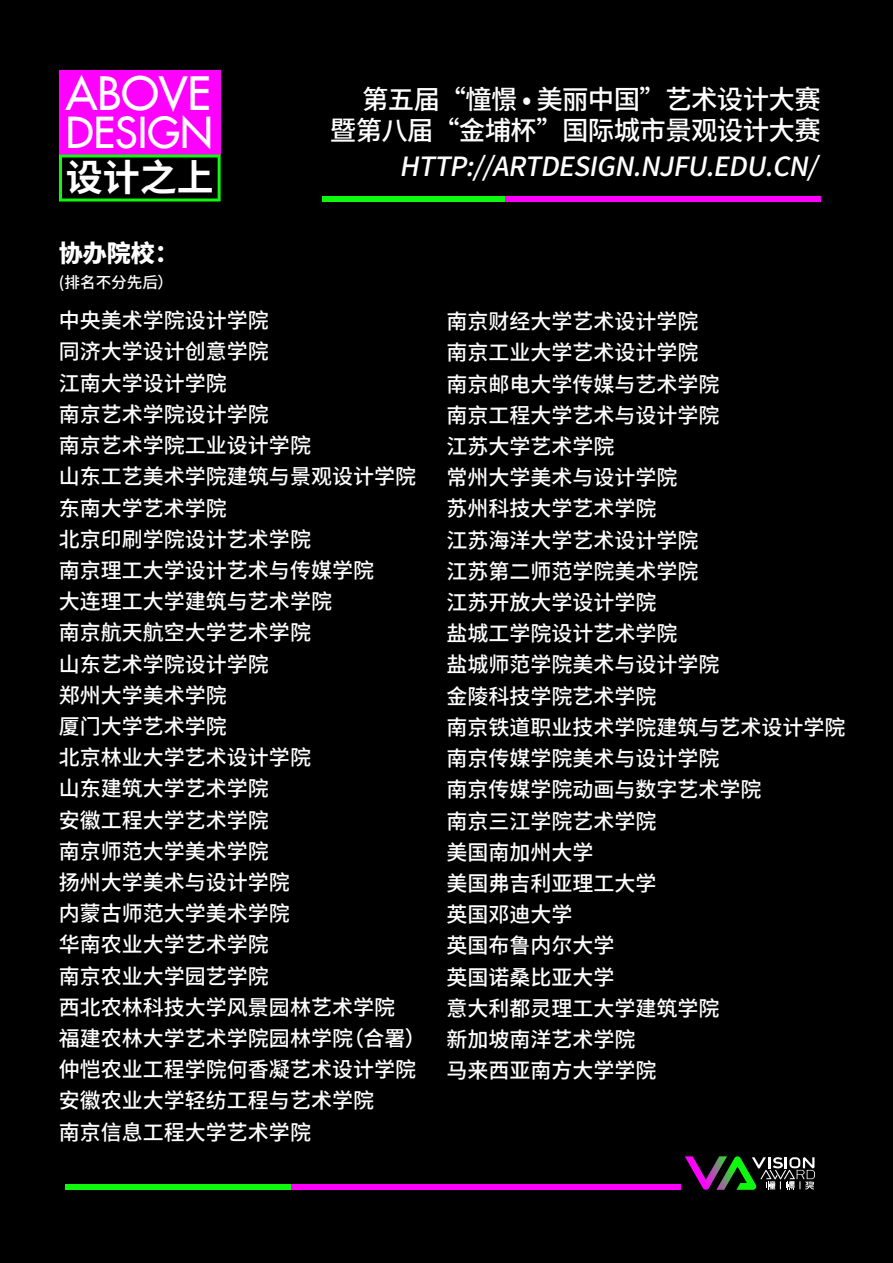
<style>
.page{position:relative;width:893px;height:1263px;background:#000}
.page>*{position:absolute;margin:0;border:0;box-sizing:border-box;transform-origin:0 0}
.t1{font:45px "Futura LT";color:#fff}
.t2{font:41.85px "Futura LT";color:#fff}
.t3{font:700 37.05px "Source Han Sans CN";color:#fff}
.t4{font:500 26.4px/31.3px "Source Han Sans CN";letter-spacing:-.025em;color:#fff;text-align:right}
.t5{font:italic 500 26.4px "Source Han Sans CN";color:#fff}
.t6{font:800 24px "Source Han Sans CN";color:#fff}
.t7{font:500 21px/31.2px "Source Han Sans CN";color:#fff}
.t8{font:500 15.6px "Source Han Sans CN";color:#fff}
</style>
<div class="page">
<div style="left:59px;top:70px;width:162px;height:84px;background:#f0f"></div>
<svg style="left:59px;top:154px;width:162px;height:47px"></svg>
<div style="left:505px;top:196px;width:316px;height:6px;background:#f0f"></div>
<div style="left:322px;top:196px;width:183px;height:6px;background:#0ff90e"></div>
<div style="left:291px;top:1184px;width:390px;height:5px;background:#f0f"></div>
<div style="left:66px;top:1184px;width:225px;height:5px;background:#0ff90e"></div>
<svg style="left:685px;top:1156px;width:130px;height:34px"></svg>
<h1 class="t1" style="left:66px;top:64px;width:147px">ABOVE</h1>
<h2 class="t2" style="left:66px;top:105px;width:149px">DESIGN</h2>
<h3 class="t3" style="left:66px;top:156px;width:150px">设计之上</h3>
<p class="t6" style="left:59px;top:240px;width:122px">协办院校：</p>
<p class="t8" style="left:59px;top:274px;width:116px">(排名不分先后）</p>
<p class="t4" style="left:330px;top:84px;width:492px">第五届“憧憬 • 美丽中国”艺术设计大赛暨第八届“金埔杯”国际城市景观设计大赛</p>
<p class="t5" style="left:399px;top:152px;width:432px">HTTP://ARTDESIGN.NJFU.EDU.CN/</p>
<p class="t7" style="left:59px;top:305px;width:368px">中央美术学院设计学院<br>同济大学设计创意学院<br>江南大学设计学院<br>南京艺术学院设计学院<br>南京艺术学院工业设计学院<br>山东工艺美术学院建筑与景观设计学院东南大学艺术学院<br>北京印刷学院设计艺术学院<br>南京理工大学设计艺术与传媒学院<br>大连理工大学建筑与艺术学院<br>南京航天航空大学艺术学院<br>山东艺术学院设计学院<br>郑州大学美术学院<br>厦门大学艺术学院<br>北京林业大学艺术设计学院<br>山东建筑大学艺术学院<br>安徽工程大学艺术学院<br>南京师范大学美术学院<br>扬州大学美术与设计学院<br>内蒙古师范大学美术学院<br>华南农业大学艺术学院<br>南京农业大学园艺学院<br>西北农林科技大学风景园林艺术学院<br>福建农林大学艺术学院园林学院（合署）仲恺农业工程学院何香凝艺术设计学院安徽农业大学轻纺工程与艺术学院<br>南京信息工程大学艺术学院</p>
<p class="t7" style="left:446px;top:306px;width:401px">南京财经大学艺术设计学院<br>南京工业大学艺术设计学院<br>南京邮电大学传媒与艺术学院<br>南京工程大学艺术与设计学院<br>江苏大学艺术学院<br>常州大学美术与设计学院<br>苏州科技大学艺术学院<br>江苏海洋大学艺术设计学院<br>江苏第二师范学院美术学院<br>江苏开放大学设计学院<br>盐城工学院设计艺术学院<br>盐城师范学院美术与设计学院<br>金陵科技学院艺术学院<br>南京铁道职业技术学院建筑与艺术设计学院南京传媒学院美术与设计学院<br>南京传媒学院动画与数字艺术学院<br>南京三江学院艺术学院<br>美国南加州大学<br>美国弗吉利亚理工大学<br>英国邓迪大学<br>英国布鲁内尔大学<br>英国诺桑比亚大学<br>意大利都灵理工大学建筑学院<br>新加坡南洋艺术学院<br>马来西亚南方大学学院</p>
</div>
